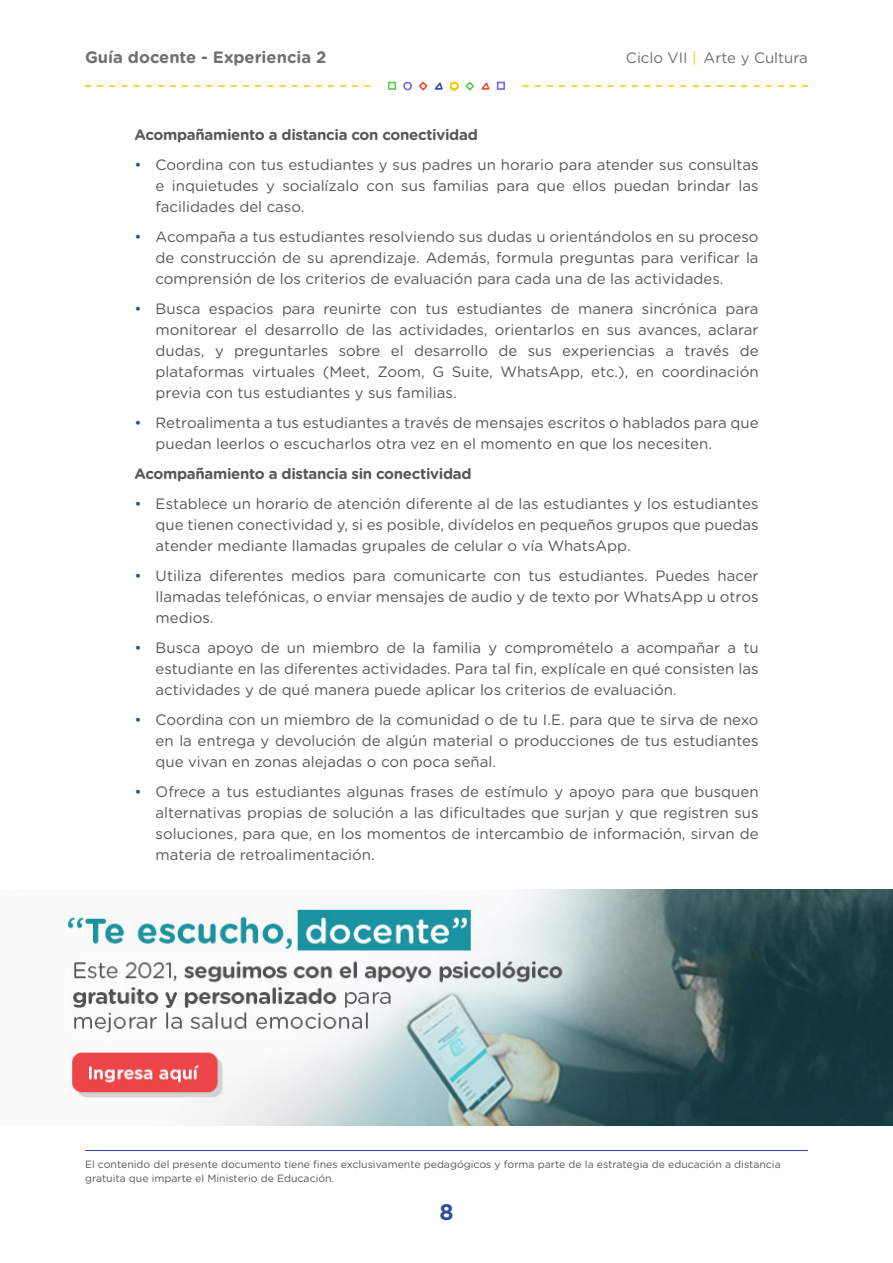
<style>
.page{position:relative;width:893px;height:1263px;background:#fff}
.page>*{position:absolute;margin:0;border:0;box-sizing:border-box;transform-origin:0 0}
.t1{font:700 22.5px "Gotham Rounded";color:#2b4f9e}
.t2{font:700 16.5px "Gotham Rounded";color:#706f6f}
.t3{font:15px/21px "Gotham Rounded";color:#575756;text-align:justify}
.t4{font:700 15px "Gotham Rounded";letter-spacing:-.02em;color:#575756}
.t5{font:15px "Gotham Rounded";color:#706f6f}
.t6{font:10.5px/13.5px "Gotham Rounded";color:#575756}
.s1{color:#fdc600}
.s2{color:#2b4f9e}
</style>
<div class="page">
<svg style="left:523px;top:85px;width:285px;height:2px"></svg>
<svg style="left:85px;top:85px;width:285px;height:2px"></svg>
<div style="left:403px;top:82px;width:9px;height:8px;border:2px solid #7569db;border-radius:50%"></div>
<div style="left:388px;top:82px;width:8px;height:8px;border:2px solid #5cc94f"></div>
<div style="left:497px;top:82px;width:8px;height:8px;border:2px solid #7569db"></div>
<svg style="left:418px;top:81px;width:72px;height:10px"></svg>
<hr style="left:85px;top:1150px;width:723px;height:1px;background:#2b4f9e">
<img style="left:67px;top:889px;width:826px;height:236px">
<p class="t2" style="left:85px;top:45px;width:243px">Guía docente - Experiencia 2</p>
<p class="t5" style="left:626px;top:47px;width:183px">Ciclo VII <span class="s1">|</span> Arte y Cultura</p>
<p class="t4" style="left:134px;top:123px;width:345px">Acompañamiento a distancia con conectividad</p>
<p class="t3" style="left:156px;top:153px;width:604px;text-indent:-21px"><span class="s2">•</span> Coordina con tus estudiantes y sus padres un horario para atender sus consultas e inquietudes y socialízalo con sus familias para que ellos puedan brindar las facilidades del caso.</p>
<p class="t3" style="left:156px;top:225px;width:604px;text-indent:-21px"><span class="s2">•</span> Acompaña a tus estudiantes resolviendo sus dudas u orientándolos en su proceso de construcción de su aprendizaje. Además, formula preguntas para verificar la comprensión de los criterios de evaluación para cada una de las actividades.</p>
<p class="t3" style="left:156px;top:297px;width:604px;text-indent:-21px"><span class="s2">•</span> Busca espacios para reunirte con tus estudiantes de manera sincrónica para monitorear el desarrollo de las actividades, orientarlos en sus avances, aclarar dudas, y preguntarles sobre el desarrollo de sus experiencias a través de plataformas virtuales (Meet, Zoom, G Suite, WhatsApp, etc.), en coordinación previa con tus estudiantes y sus familias.</p>
<p class="t3" style="left:156px;top:411px;width:604px;text-indent:-21px"><span class="s2">•</span> Retroalimenta a tus estudiantes a través de mensajes escritos o hablados para que puedan leerlos o escucharlos otra vez en el momento en que los necesiten.</p>
<p class="t4" style="left:134px;top:462px;width:339px">Acompañamiento a distancia sin conectividad</p>
<p class="t3" style="left:156px;top:492px;width:604px;text-indent:-21px"><span class="s2">•</span> Establece un horario de atención diferente al de las estudiantes y los estudiantes que tienen conectividad y, si es posible, divídelos en pequeños grupos que puedas atender mediante llamadas grupales de celular o vía WhatsApp.</p>
<p class="t3" style="left:156px;top:564px;width:604px;text-indent:-21px"><span class="s2">•</span> Utiliza diferentes medios para comunicarte con tus estudiantes. Puedes hacer llamadas telefónicas, o enviar mensajes de audio y de texto por WhatsApp u otros medios.</p>
<p class="t3" style="left:156px;top:636px;width:604px;text-indent:-21px"><span class="s2">•</span> Busca apoyo de un miembro de la familia y compromételo a acompañar a tu estudiante en las diferentes actividades. Para tal fin, explícale en qué consisten las actividades y de qué manera puede aplicar los criterios de evaluación.</p>
<p class="t3" style="left:156px;top:708px;width:604px;text-indent:-21px"><span class="s2">•</span> Coordina con un miembro de la comunidad o de tu I.E. para que te sirva de nexo en la entrega y devolución de algún material o producciones de tus estudiantes que vivan en zonas alejadas o con poca señal.</p>
<p class="t3" style="left:156px;top:780px;width:604px;text-indent:-21px"><span class="s2">•</span> Ofrece a tus estudiantes algunas frases de estímulo y apoyo para que busquen alternativas propias de solución a las dificultades que surjan y que registren sus soluciones, para que, en los momentos de intercambio de información, sirvan de materia de retroalimentación.</p>
<p class="t6" style="left:85px;top:1157px;width:697px">El contenido del presente documento tiene fines exclusivamente pedagógicos y forma parte de la estrategia de educación a distancia gratuita que imparte el Ministerio de Educación.</p>
<h1 class="t1" style="left:439px;top:1195px;width:16px">8</h1>
</div>
